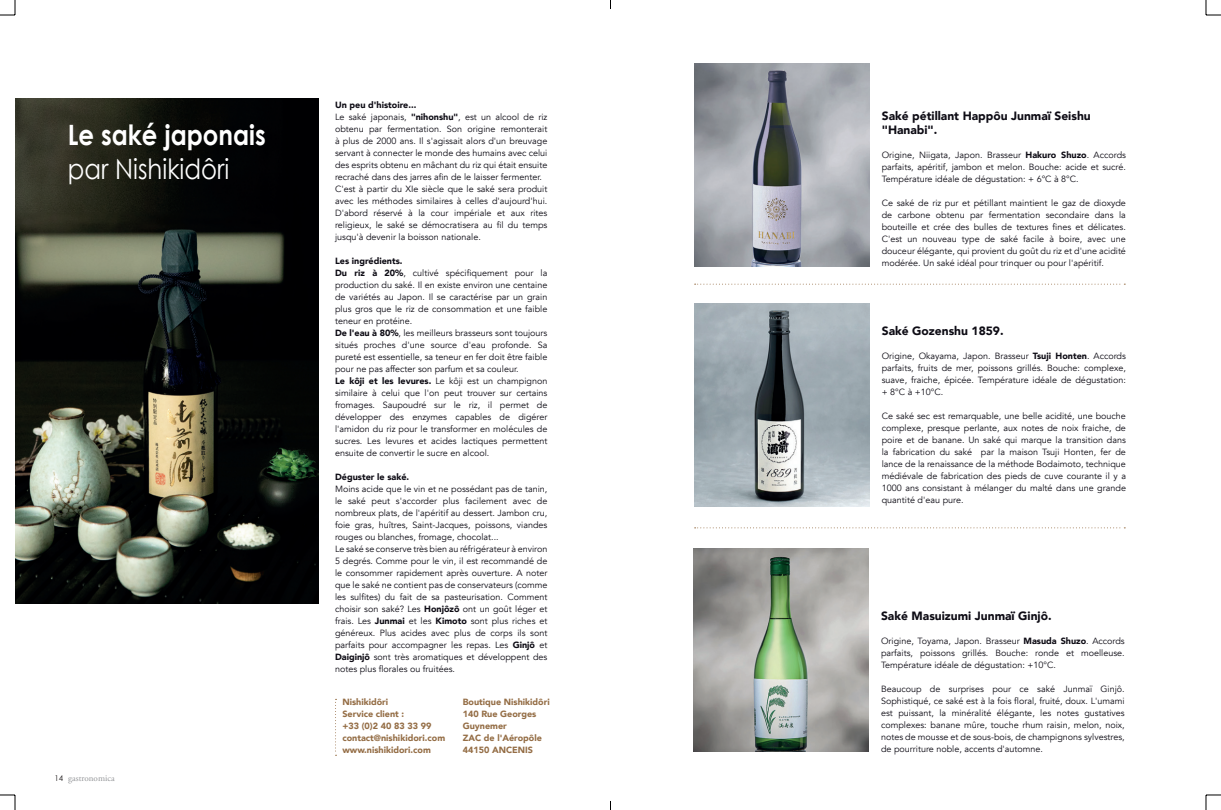
<style>
.page{position:relative;width:1221px;height:810px;background:#fff}
.page>*{position:absolute;margin:0;border:0;box-sizing:border-box;transform-origin:0 0}
.t1{font:700 28px "Century Gothic";color:#fff;scale:.87 1}
.t2{font:28px "Century Gothic";color:#fff;scale:.87 1}
.t3{font:900 12px/14px "Avenir";color:#0d0b14}
.t4{font:9px/12px "Avenir";color:#0d0b14;text-align:justify}
.t5{font:900 9px/12px "Avenir";color:#946d45}
.t6{font:900 9px "Avenir";color:#0d0b14}
.t7{font:9px "Adobe Garamond Pro";color:#939598}
.s1{font-family:"Century Gothic";font-size:8px;color:#231f20}
.s2{font-weight:900}
</style>
<div class="page">
<img style="left:694px;top:64px;width:175px;height:203px">
<img style="left:694px;top:303px;width:175px;height:203px">
<img style="left:693px;top:548px;width:175px;height:203px">
<svg style="left:694px;top:284px;width:431px;height:1px"></svg>
<svg style="left:694px;top:527px;width:431px;height:1px"></svg>
<img style="left:15px;top:99px;width:304px;height:505px">
<svg style="left:335px;top:698px;width:1px;height:57px"></svg>
<svg style="left:0;top:0;width:16px;height:16px"></svg>
<svg style="left:0;top:794px;width:16px;height:16px"></svg>
<svg style="left:1205px;top:0;width:16px;height:16px"></svg>
<svg style="left:1205px;top:794px;width:16px;height:16px"></svg>
<h1 class="t1" style="left:68px;top:118px;width:229px">Le saké japonais</h1>
<h1 class="t2" style="left:68px;top:152px;width:187px">par Nishikidôri</h1>
<p class="t7" style="left:54px;top:772px;width:62px"><span class="s1">14</span> gastronomica</p>
<p class="t4" style="left:335px;top:99px;width:214px;text-align:left"><span class="s2">Un peu d'histoire...<br></span>Le saké japonais, <span class="s2">"nihonshu"</span>, est un alcool de riz obtenu par fermentation. Son origine remonterait à plus de 2000 ans. Il s'agissait alors d'un breuvage servant à connecter le monde des humains avec celui des esprits obtenu en mâchant du riz qui était ensuite recraché dans des jarres afin de le laisser fermenter.<br>C'est à partir du XIe siècle que le saké sera produit avec les méthodes similaires à celles d'aujourd'hui.<br>D'abord réservé à la cour impériale et aux rites religieux, le saké se démocratisera au fil du temps jusqu'à devenir la boisson nationale.</p>
<p class="t4" style="left:335px;top:255px;width:214px;text-align:left"><span class="s2">Les ingrédients.<br>Du riz à 20%</span>, cultivé spécifiquement pour la production du saké. Il en existe environ une centaine de variétés au Japon. Il se caractérise par un grain plus gros que le riz de consommation et une faible teneur en protéine.<br><span class="s2">De l'eau à 80%</span>, les meilleurs brasseurs sont toujours situés proches d'une source d'eau profonde. Sa pureté est essentielle, sa teneur en fer doit être faible pour ne pas affecter son parfum et sa couleur.<br><span class="s2">Le kôji et les levures.</span> Le kôji est un champignon similaire à celui que l'on peut trouver sur certains fromages. Saupoudré sur le riz, il permet de développer des enzymes capables de digérer l'amidon du riz pour le transformer en molécules de sucres. Les levures et acides lactiques permettent ensuite de convertir le sucre en alcool.</p>
<p class="t6" style="left:335px;top:469px;width:76px">Déguster le saké.</p>
<p class="t4" style="left:335px;top:483px;width:214px;text-align:left">Moins acide que le vin et ne possédant pas de tanin, le saké peut s'accorder plus facilement avec de nombreux plats, de l'apéritif au dessert. Jambon cru, foie gras, huîtres, Saint-Jacques, poissons, viandes rouges ou blanches, fromage, chocolat...<br>Le saké se conserve très bien au réfrigérateur à environ 5 degrés. Comme pour le vin, il est recommandé de le consommer rapidement après ouverture. A noter que le saké ne contient pas de conservateurs (comme les sulfites) du fait de sa pasteurisation. Comment choisir son saké? Les <span class="s2">Honjôzô</span> ont un goût léger et frais. Les <span class="s2">Junmai</span> et les <span class="s2">Kimoto</span> sont plus riches et généreux. Plus acides avec plus de corps ils sont parfaits pour accompagner les repas. Les <span class="s2">Ginjô</span> et <span class="s2">Daiginjô</span> sont très aromatiques et développent des notes plus florales ou fruitées.</p>
<p class="t5" style="left:342px;top:696px;width:104px">Nishikidôri<br>Service client :<br>+33 (0)2 40 83 33 99 contact@nishikidori.com www.nishikidori.com</p>
<p class="t5" style="left:463px;top:696px;width:89px">Boutique Nishikidôri<br>140 Rue Georges<br>Guynemer<br>ZAC de l'Aéropôle<br>44150 ANCENIS</p>
<h2 class="t3" style="left:881px;top:108px;width:210px">Saké pétillant Happôu Junmaï Seishu "Hanabi".</h2>
<p class="t4" style="left:881px;top:149px;width:246px">Origine, Niigata, Japon. Brasseur <span class="s2">Hakuro Shuzo</span>. Accords parfaits, apéritif, jambon et melon. Bouche: acide et sucré.<br>Température idéale de dégustation: + 6°C à 8°C.</p>
<p class="t4" style="left:881px;top:197px;width:246px">Ce saké de riz pur et pétillant maintient le gaz de dioxyde de carbone obtenu par fermentation secondaire dans la bouteille et crée des bulles de textures fines et délicates.<br>C'est un nouveau type de saké facile à boire, avec une douceur élégante, qui provient du goût du riz et d'une acidité modérée. Un saké idéal pour trinquer ou pour l'apéritif.</p>
<h2 class="t3" style="left:881px;top:323px;width:123px">Saké Gozenshu 1859.</h2>
<p class="t4" style="left:881px;top:350px;width:246px">Origine, Okayama, Japon. Brasseur <span class="s2">Tsuji Honten</span>. Accords parfaits, fruits de mer, poissons grillés. Bouche: complexe, suave, fraiche, épicée. Température idéale de dégustation: + 8°C à +10°C.</p>
<p class="t4" style="left:881px;top:410px;width:246px">Ce saké sec est remarquable, une belle acidité, une bouche complexe, presque perlante, aux notes de noix fraiche, de poire et de banane. Un saké qui marque la transition dans la fabrication du saké par la maison Tsuji Honten, fer de lance de la renaissance de la méthode Bodaimoto, technique médiévale de fabrication des pieds de cuve courante il y a 1000 ans consistant à mélanger du malté dans une grande quantité d'eau pure.</p>
<h2 class="t3" style="left:881px;top:608px;width:172px">Saké Masuizumi Junmaï Ginjô.</h2>
<p class="t4" style="left:881px;top:635px;width:245px">Origine, Toyama, Japon. Brasseur <span class="s2">Masuda Shuzo</span>. Accords parfaits, poissons grillés. Bouche: ronde et moelleuse.<br>Température idéale de dégustation: +10°C.</p>
<p class="t4" style="left:881px;top:683px;width:245px">Beaucoup de surprises pour ce saké Junmaï Ginjô.<br>Sophistiqué, ce saké est à la fois floral, fruité, doux. L'umami est puissant, la minéralité élégante, les notes gustatives complexes: banane mûre, touche rhum raisin, melon, noix, notes de mousse et de sous-bois, de champignons sylvestres, de pourriture noble, accents d'automne.</p>
</div>
